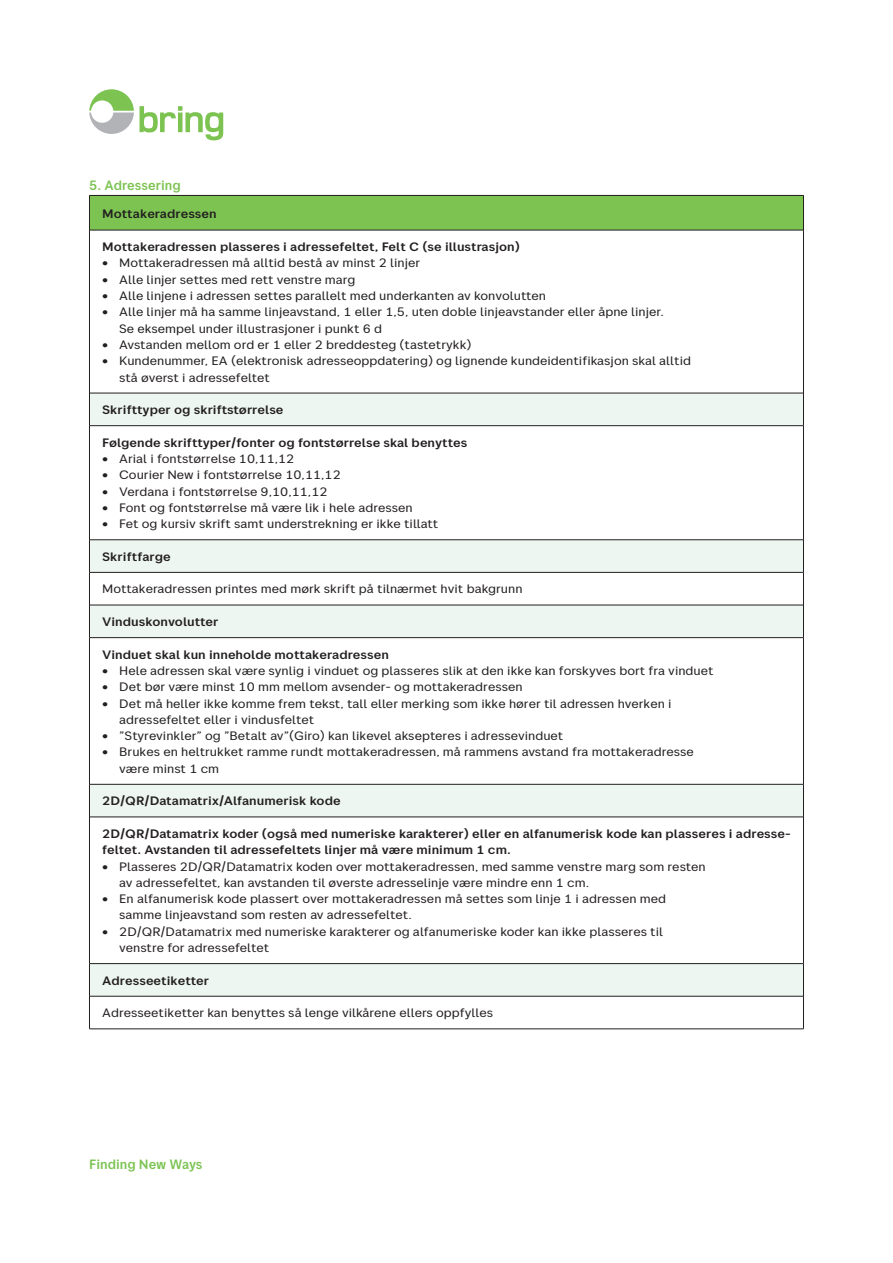
<style>
.page{position:relative;width:893px;height:1263px;background:#fff}
.page>*{position:absolute;margin:0;border:0;box-sizing:border-box;transform-origin:0 0}
.t1{font:500 13.5px "Posten Sans";color:#7cc352}
.t2{font:12.15px/16.4px "Posten Sans";color:#231f20;scale:1.1 1}
.t3{font:500 12.15px/16.4px "Posten Sans";color:#231f20;scale:1.1 1}
</style>
<div class="page">
<div style="left:89px;top:195px;width:714px;height:35px;background:#7cc352"></div>
<svg style="left:90px;top:394px;width:713px;height:602px"></svg>
<hr style="left:89px;top:195px;width:715px;height:1px;background:#231f20">
<hr style="left:90px;top:230px;width:713px;height:1px;background:#231f20">
<hr style="left:90px;top:393px;width:713px;height:1px;background:#231f20">
<hr style="left:90px;top:425px;width:713px;height:1px;background:#231f20">
<hr style="left:90px;top:539px;width:713px;height:1px;background:#231f20">
<hr style="left:90px;top:572px;width:713px;height:1px;background:#231f20">
<hr style="left:90px;top:605px;width:713px;height:1px;background:#231f20">
<hr style="left:90px;top:637px;width:713px;height:1px;background:#231f20">
<hr style="left:90px;top:784px;width:713px;height:1px;background:#231f20">
<hr style="left:90px;top:817px;width:713px;height:1px;background:#231f20">
<hr style="left:90px;top:963px;width:713px;height:1px;background:#231f20">
<hr style="left:90px;top:996px;width:713px;height:1px;background:#231f20">
<hr style="left:89px;top:1028px;width:715px;height:1px;background:#231f20">
<hr style="left:89px;top:196px;width:1px;height:34px;background:#231f20">
<hr style="left:803px;top:196px;width:1px;height:34px;background:#231f20">
<hr style="left:89px;top:230px;width:1px;height:163px;background:#231f20">
<hr style="left:803px;top:230px;width:1px;height:163px;background:#231f20">
<hr style="left:89px;top:393px;width:1px;height:33px;background:#231f20">
<hr style="left:803px;top:393px;width:1px;height:33px;background:#231f20">
<hr style="left:89px;top:426px;width:1px;height:114px;background:#231f20">
<hr style="left:803px;top:426px;width:1px;height:114px;background:#231f20">
<hr style="left:89px;top:540px;width:1px;height:32px;background:#231f20">
<hr style="left:803px;top:540px;width:1px;height:32px;background:#231f20">
<hr style="left:89px;top:572px;width:1px;height:33px;background:#231f20">
<hr style="left:803px;top:572px;width:1px;height:33px;background:#231f20">
<hr style="left:89px;top:605px;width:1px;height:33px;background:#231f20">
<hr style="left:803px;top:605px;width:1px;height:33px;background:#231f20">
<hr style="left:89px;top:638px;width:1px;height:146px;background:#231f20">
<hr style="left:803px;top:638px;width:1px;height:146px;background:#231f20">
<hr style="left:89px;top:784px;width:1px;height:33px;background:#231f20">
<hr style="left:803px;top:784px;width:1px;height:33px;background:#231f20">
<hr style="left:89px;top:817px;width:1px;height:146px;background:#231f20">
<hr style="left:803px;top:817px;width:1px;height:146px;background:#231f20">
<hr style="left:89px;top:963px;width:1px;height:33px;background:#231f20">
<hr style="left:803px;top:963px;width:1px;height:33px;background:#231f20">
<hr style="left:89px;top:996px;width:1px;height:33px;background:#231f20">
<hr style="left:803px;top:996px;width:1px;height:33px;background:#231f20">
<svg style="left:140px;top:106px;width:83px;height:34px"></svg>
<svg style="left:89px;top:89px;width:45px;height:45px"></svg>
<p class="t1" style="left:89px;top:177px;width:93px">5. Adressering</p>
<p class="t3" style="left:102px;top:205px;width:106px">Mottakeradressen</p>
<p class="t3" style="left:102px;top:239px;width:381px">Mottakeradressen plasseres i adressefeltet, Felt C (se illustrasjon)</p>
<p class="t2" style="left:102px;top:255px;width:291px">• Mottakeradressen må alltid bestå av minst 2 linjer</p>
<p class="t2" style="left:102px;top:271px;width:232px">• Alle linjer settes med rett venstre marg</p>
<p class="t2" style="left:102px;top:287px;width:405px">• Alle linjene i adressen settes parallelt med underkanten av konvolutten</p>
<p class="t2" style="left:119px;top:304px;width:497px;text-indent:-17px">• Alle linjer må ha samme linjeavstand, 1 eller 1,5, uten doble linjeavstander eller åpne linjer.<br>Se eksempel under illustrasjoner i punkt 6 d</p>
<p class="t2" style="left:102px;top:336px;width:337px">• Avstanden mellom ord er 1 eller 2 breddesteg (tastetrykk)</p>
<p class="t2" style="left:119px;top:353px;width:521px;text-indent:-17px">• Kundenummer, EA (elektronisk adresseoppdatering) og lignende kundeidentifikasjon skal alltid stå øverst i adressefeltet</p>
<p class="t3" style="left:102px;top:402px;width:166px">Skrifttyper og skriftstørrelse</p>
<p class="t3" style="left:102px;top:434px;width:333px">Følgende skrifttyper/fonter og fontstørrelse skal benyttes</p>
<p class="t2" style="left:102px;top:450px;width:176px">• Arial i fontstørrelse 10,11,12</p>
<p class="t2" style="left:102px;top:467px;width:218px">• Courier New i fontstørrelse 10,11,12</p>
<p class="t2" style="left:102px;top:483px;width:206px">• Verdana i fontstørrelse 9,10,11,12</p>
<p class="t2" style="left:102px;top:499px;width:284px">• Font og fontstørrelse må være lik i hele adressen</p>
<p class="t2" style="left:102px;top:516px;width:307px">• Fet og kursiv skrift samt understrekning er ikke tillatt</p>
<p class="t3" style="left:102px;top:548px;width:64px">Skriftfarge</p>
<p class="t2" style="left:102px;top:581px;width:384px">Mottakeradressen printes med mørk skrift på tilnærmet hvit bakgrunn</p>
<p class="t3" style="left:102px;top:613px;width:107px">Vinduskonvolutter</p>
<p class="t3" style="left:102px;top:646px;width:262px">Vinduet skal kun inneholde mottakeradressen</p>
<p class="t2" style="left:102px;top:662px;width:557px">• Hele adressen skal være synlig i vinduet og plasseres slik at den ikke kan forskyves bort fra vinduet</p>
<p class="t2" style="left:102px;top:679px;width:384px">• Det bør være minst 10 mm mellom avsender- og mottakeradressen</p>
<p class="t2" style="left:119px;top:695px;width:504px;text-indent:-17px">• Det må heller ikke komme frem tekst, tall eller merking som ikke hører til adressen hverken i adressefeltet eller i vindusfeltet</p>
<p class="t2" style="left:102px;top:728px;width:421px">• ”Styrevinkler” og ”Betalt av”(Giro) kan likevel aksepteres i adressevinduet</p>
<p class="t2" style="left:119px;top:744px;width:524px;text-indent:-17px">• Brukes en heltrukket ramme rundt mottakeradressen, må rammens avstand fra mottakeradresse være minst 1 cm</p>
<p class="t3" style="left:102px;top:793px;width:218px">2D/QR/Datamatrix/Alfanumerisk kode</p>
<p class="t3" style="left:102px;top:825px;width:627px">2D/QR/Datamatrix koder (også med numeriske karakterer) eller en alfanumerisk kode kan plasseres i adresse&shy;feltet. Avstanden til adressefeltets linjer må være minimum 1 cm.</p>
<p class="t2" style="left:119px;top:858px;width:535px;text-indent:-17px">• Plasseres 2D/QR/Datamatrix koden over mottakeradressen, med samme venstre marg som resten av adressefeltet, kan avstanden til øverste adresselinje være mindre enn 1 cm.</p>
<p class="t2" style="left:119px;top:890px;width:499px;text-indent:-17px">• En alfanumerisk kode plassert over mottakeradressen må settes som linje 1 i adressen med samme linjeavstand som resten av adressefeltet.</p>
<p class="t2" style="left:119px;top:923px;width:496px;text-indent:-17px">• 2D/QR/Datamatrix med numeriske karakterer og alfanumeriske koder kan ikke plasseres til venstre for adressefeltet</p>
<p class="t3" style="left:102px;top:972px;width:99px">Adresseetiketter</p>
<p class="t2" style="left:102px;top:1005px;width:357px">Adresseetiketter kan benyttes så lenge vilkårene ellers oppfylles</p>
<p class="t1" style="left:89px;top:1156px;width:115px">Finding New Ways</p>
</div>
